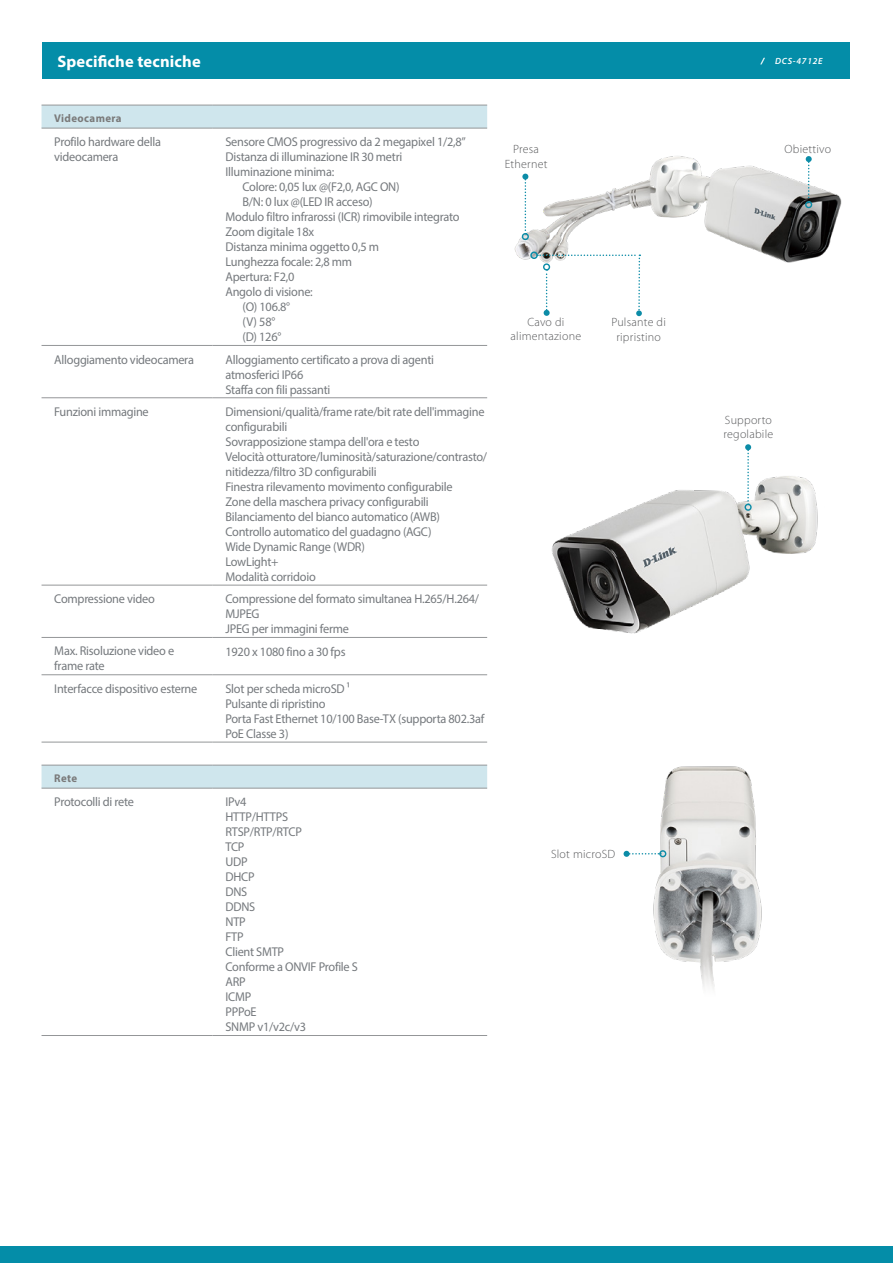
<style>
.page{position:relative;width:893px;height:1263px;background:#fff}
.page>*{position:absolute;margin:0;border:0;box-sizing:border-box;transform-origin:0 0}
.Spec_Section_Header{font:700 16.5px "Myriad Pro";letter-spacing:.01em;color:#fff}
.Spec_Category{font:12.75px/15px "Myriad Pro";letter-spacing:-.02em;color:#75797d}
.t1{font:300 12px/14.4px "Myriad Pro";letter-spacing:.02em;color:#58595b;text-align:center}
.Spec_Category-2{font:700 11.25px "Myriad Pro";letter-spacing:.035em;color:#7a7a7a}
.Spec_Section_Header-2{font:italic 600 9px "Myriad Pro";letter-spacing:.085em;color:#fff}
</style>
<div class="page">
<div style="left:0;top:1247px;width:893px;height:16px;background:#048da8"></div>
<div style="left:43px;top:43px;width:807px;height:36px;background:#048da8"></div>
<div style="left:42px;top:106px;width:445px;height:22px;background:#cfe6ed"></div>
<div style="left:42px;top:766px;width:445px;height:22px;background:#cfe6ed"></div>
<hr style="left:42px;top:105px;width:171px;height:1px;background:#949698">
<hr style="left:213px;top:105px;width:274px;height:1px;background:#949698">
<hr style="left:42px;top:128px;width:171px;height:1px;background:#949698">
<hr style="left:213px;top:128px;width:274px;height:1px;background:#949698">
<hr style="left:42px;top:345px;width:171px;height:1px;background:#949698">
<hr style="left:213px;top:345px;width:274px;height:1px;background:#949698">
<hr style="left:42px;top:397px;width:171px;height:1px;background:#949698">
<hr style="left:213px;top:397px;width:274px;height:1px;background:#949698">
<hr style="left:42px;top:585px;width:171px;height:1px;background:#949698">
<hr style="left:213px;top:585px;width:274px;height:1px;background:#949698">
<hr style="left:42px;top:637px;width:171px;height:1px;background:#949698">
<hr style="left:213px;top:637px;width:274px;height:1px;background:#949698">
<hr style="left:42px;top:674px;width:171px;height:1px;background:#949698">
<hr style="left:213px;top:674px;width:274px;height:1px;background:#949698">
<hr style="left:42px;top:742px;width:171px;height:1px;background:#949698">
<hr style="left:213px;top:742px;width:274px;height:1px;background:#949698">
<hr style="left:42px;top:765px;width:171px;height:1px;background:#949698">
<hr style="left:213px;top:765px;width:274px;height:1px;background:#949698">
<hr style="left:42px;top:788px;width:171px;height:1px;background:#949698">
<hr style="left:213px;top:788px;width:274px;height:1px;background:#949698">
<hr style="left:42px;top:1035px;width:171px;height:1px;background:#949698">
<hr style="left:213px;top:1035px;width:274px;height:1px;background:#949698">
<img style="left:514px;top:156px;width:328px;height:107px">
<img style="left:653px;top:766px;width:109px;height:223px">
<div style="left:566px;top:747px;width:231px;height:258px;border:1px solid #fff;border-radius:3px"></div>
<svg style="left:522px;top:174px;width:6px;height:60px"></svg>
<div style="left:522px;top:233px;width:7px;height:7px;border:1px solid #0c8ca7;border-radius:50%"></div>
<div style="left:530px;top:252px;width:8px;height:7px;border:2px solid #0c8ca7;border-radius:50%"></div>
<svg style="left:537px;top:255px;width:105px;height:61px"></svg>
<svg style="left:806px;top:156px;width:6px;height:47px"></svg>
<div style="left:805px;top:201px;width:7px;height:7px;border:1px solid #0c8ca7;border-radius:50%"></div>
<svg style="left:624px;top:851px;width:37px;height:6px"></svg>
<div style="left:659px;top:850px;width:7px;height:7px;border:1px solid #0c8ca7;border-radius:50%"></div>
<img style="left:551px;top:476px;width:267px;height:158px">
<svg style="left:745px;top:444px;width:6px;height:61px"></svg>
<div style="left:744px;top:504px;width:8px;height:7px;border:1px solid #0c8ca7;border-radius:50%"></div>
<p class="Spec_Section_Header" style="left:57px;top:51px;width:145px">Specifiche tecniche</p>
<p class="Spec_Section_Header-2" style="left:761px;top:56px;width:63px">/ DCS-4712E</p>
<p class="Spec_Category-2" style="left:54px;top:111px;width:69px">Videocamera</p>
<p class="Spec_Category" style="left:54px;top:134px;width:108px">Profilo hardware della videocamera</p>
<p class="Spec_Category" style="left:225px;top:134px;width:242px">Sensore CMOS progressivo da 2 megapixel 1/2,8”</p>
<p class="Spec_Category" style="left:225px;top:149px;width:178px">Distanza di illuminazione IR 30 metri</p>
<p class="Spec_Category" style="left:225px;top:164px;width:110px">Illuminazione minima:</p>
<p class="Spec_Category" style="left:242px;top:179px;width:159px">Colore: 0,05 lux @(F2,0, AGC ON)</p>
<p class="Spec_Category" style="left:242px;top:194px;width:132px">B/N: 0 lux @(LED IR acceso)</p>
<p class="Spec_Category" style="left:225px;top:209px;width:236px">Modulo filtro infrarossi (ICR) rimovibile integrato</p>
<p class="Spec_Category" style="left:225px;top:224px;width:90px">Zoom digitale 18x</p>
<p class="Spec_Category" style="left:225px;top:239px;width:155px">Distanza minima oggetto 0,5 m</p>
<p class="Spec_Category" style="left:225px;top:254px;width:128px">Lunghezza focale: 2,8 mm</p>
<p class="Spec_Category" style="left:225px;top:269px;width:70px">Apertura: F2,0</p>
<p class="Spec_Category" style="left:225px;top:284px;width:89px">Angolo di visione:</p>
<p class="Spec_Category" style="left:242px;top:299px;width:49px">(O) 106.8°</p>
<p class="Spec_Category" style="left:242px;top:314px;width:34px">(V) 58°</p>
<p class="Spec_Category" style="left:242px;top:329px;width:40px">(D) 126°</p>
<p class="Spec_Category" style="left:54px;top:351px;width:141px">Alloggiamento videocamera</p>
<p class="Spec_Category" style="left:225px;top:351px;width:210px">Alloggiamento certificato a prova di agenti atmosferici IP66</p>
<p class="Spec_Category" style="left:225px;top:381px;width:106px">Staffa con fili passanti</p>
<p class="Spec_Category" style="left:54px;top:404px;width:96px">Funzioni immagine</p>
<p class="Spec_Category" style="left:225px;top:404px;width:261px">Dimensioni/qualità/frame rate/bit rate dell'immagine configurabili</p>
<p class="Spec_Category" style="left:225px;top:434px;width:195px">Sovrapposizione stampa dell'ora e testo</p>
<p class="Spec_Category" style="left:225px;top:449px;width:263px">Velocità otturatore/luminosità/saturazione/contrasto/ nitidezza/filtro 3D configurabili</p>
<p class="Spec_Category" style="left:225px;top:479px;width:229px">Finestra rilevamento movimento configurabile</p>
<p class="Spec_Category" style="left:225px;top:494px;width:205px">Zone della maschera privacy configurabili</p>
<p class="Spec_Category" style="left:225px;top:509px;width:216px">Bilanciamento del bianco automatico (AWB)</p>
<p class="Spec_Category" style="left:225px;top:524px;width:208px">Controllo automatico del guadagno (AGC)</p>
<p class="Spec_Category" style="left:225px;top:539px;width:141px">Wide Dynamic Range (WDR)</p>
<p class="Spec_Category" style="left:225px;top:554px;width:55px">LowLight+</p>
<p class="Spec_Category" style="left:225px;top:569px;width:92px">Modalità corridoio</p>
<p class="Spec_Category" style="left:54px;top:591px;width:102px">Compressione video</p>
<p class="Spec_Category" style="left:225px;top:591px;width:255px">Compressione del formato simultanea H.265/H.264/<br>MJPEG</p>
<p class="Spec_Category" style="left:225px;top:621px;width:125px">JPEG per immagini ferme</p>
<p class="Spec_Category" style="left:54px;top:643px;width:121px">Max. Risoluzione video e frame rate</p>
<p class="Spec_Category" style="left:225px;top:643px;width:122px">1920 x 1080 fino a 30 fps</p>
<p class="Spec_Category" style="left:54px;top:681px;width:145px">Interfacce dispositivo esterne</p>
<p class="Spec_Category" style="left:225px;top:681px;width:126px">Slot per scheda microSD 1</p>
<p class="Spec_Category" style="left:225px;top:696px;width:101px">Pulsante di ripristino</p>
<p class="Spec_Category" style="left:225px;top:711px;width:260px">Porta Fast Ethernet 10/100 Base-TX (supporta 802.3af<br>PoE Classe 3)</p>
<p class="Spec_Category-2" style="left:54px;top:771px;width:24px">Rete</p>
<p class="Spec_Category" style="left:54px;top:794px;width:81px">Protocolli di rete</p>
<p class="Spec_Category" style="left:225px;top:794px;width:23px">IPv4</p>
<p class="Spec_Category" style="left:225px;top:809px;width:64px">HTTP/HTTPS</p>
<p class="Spec_Category" style="left:225px;top:824px;width:78px">RTSP/RTP/RTCP</p>
<p class="Spec_Category" style="left:225px;top:839px;width:20px">TCP</p>
<p class="Spec_Category" style="left:225px;top:854px;width:24px">UDP</p>
<p class="Spec_Category" style="left:225px;top:869px;width:31px">DHCP</p>
<p class="Spec_Category" style="left:225px;top:884px;width:23px">DNS</p>
<p class="Spec_Category" style="left:225px;top:899px;width:31px">DDNS</p>
<p class="Spec_Category" style="left:225px;top:914px;width:22px">NTP</p>
<p class="Spec_Category" style="left:225px;top:929px;width:20px">FTP</p>
<p class="Spec_Category" style="left:225px;top:944px;width:60px">Client SMTP</p>
<p class="Spec_Category" style="left:225px;top:959px;width:134px">Conforme a ONVIF Profile S</p>
<p class="Spec_Category" style="left:225px;top:974px;width:22px">ARP</p>
<p class="Spec_Category" style="left:225px;top:989px;width:27px">ICMP</p>
<p class="Spec_Category" style="left:225px;top:1004px;width:33px">PPPoE</p>
<p class="Spec_Category" style="left:225px;top:1019px;width:82px">SNMP v1/v2c/v3</p>
<p class="t1" style="left:505px;top:142px;width:44px">Presa<br>Ethernet</p>
<p class="t1" style="left:511px;top:315px;width:72px">Cavo di alimentazione</p>
<p class="t1" style="left:611px;top:315px;width:56px">Pulsante di ripristino</p>
<p class="t1" style="left:551px;top:847px;width:66px">Slot microSD</p>
<p class="t1" style="left:785px;top:141px;width:48px">Obiettivo</p>
<p class="t1" style="left:723px;top:413px;width:51px;text-align:left">Supporto regolabile</p>
</div>
